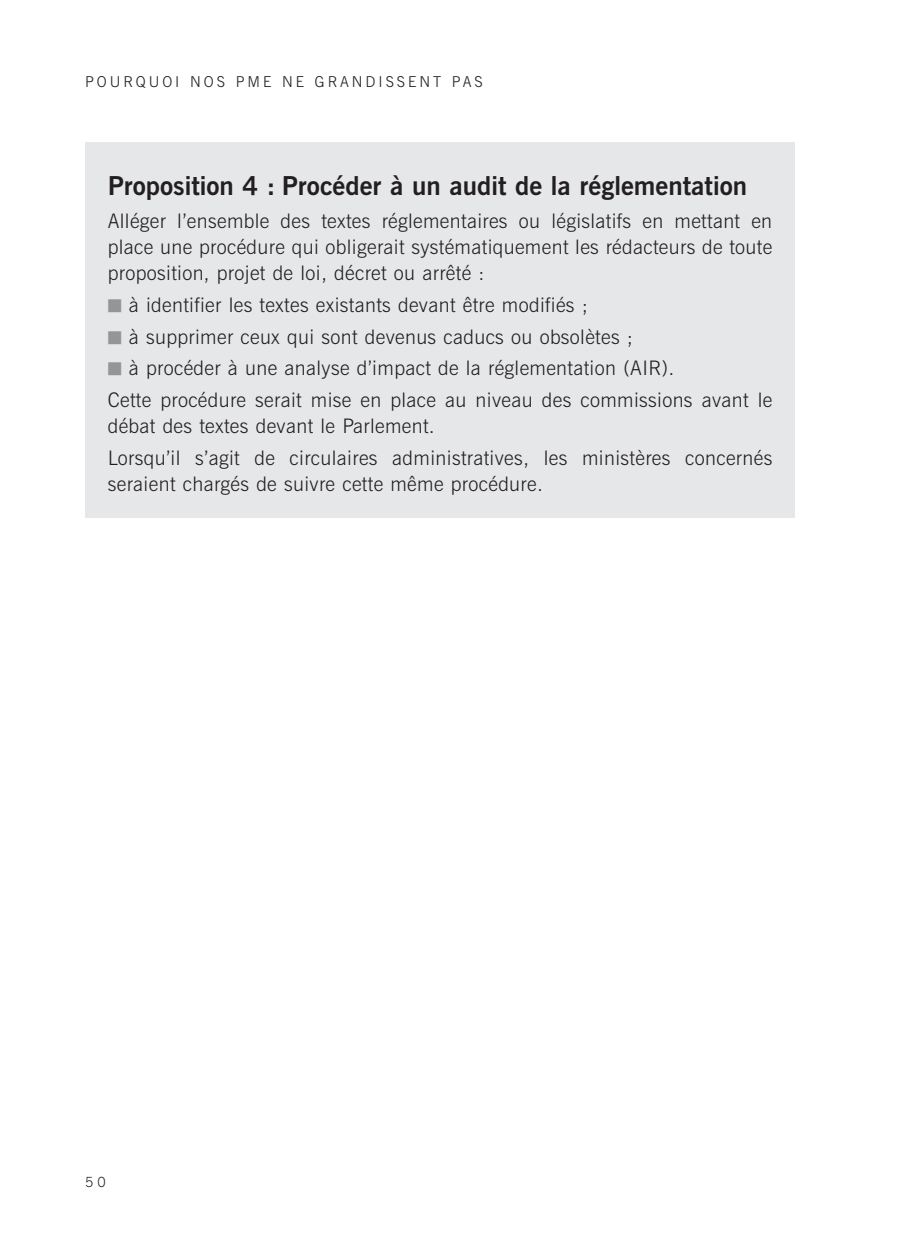
<style>
.page{position:relative;width:908px;height:1248px;background:#fff}
.page>*{position:absolute;margin:0;border:0;box-sizing:border-box;transform-origin:0 0}
.t1{font:700 26px "News Gothic BT";color:#231f20}
.t2{font:300 20px/26px "News Gothic BT";letter-spacing:.02em;color:#231f20}
.t3{font:300 15px "News Gothic BT";letter-spacing:.195em;color:#231f20}
.t4{font:300 14px "News Gothic BT";color:#231f20}
.s1{color:#939598}
</style>
<div class="page">
<div style="left:85px;top:142px;width:709px;height:375px;background:#e6e7e9"></div>
<p class="t3" style="left:85px;top:72px;width:399px">POURQUOI NOS PME NE GRANDISSENT PAS</p>
<h1 class="t1" style="left:108px;top:170px;width:640px">Proposition 4 : Procéder à un audit de la réglementation</h1>
<p class="t2" style="left:108px;top:208px;width:665px;text-align:justify">Alléger l’ensemble des textes réglementaires ou législatifs en mettant en place une procédure qui obligerait systématiquement les rédacteurs de toute proposition, projet de loi, décret ou arrêté :</p>
<p class="t2" style="left:108px;top:291px;width:481px"><span class="s1">■</span> à identifier les textes existants devant être modifiés ;</p>
<p class="t2" style="left:108px;top:323px;width:526px"><span class="s1">■</span> à supprimer ceux qui sont devenus caducs ou obsolètes ;</p>
<p class="t2" style="left:108px;top:352px;width:665px;line-height:31.6px"><span class="s1">■</span> à procéder à une analyse d’impact de la réglementation (AIR).<br>Cette procédure serait mise en place au niveau des commissions avant le</p>
<p class="t2" style="left:108px;top:410px;width:665px;line-height:31.6px">débat des textes devant le Parlement.<br>Lorsqu’il s’agit de circulaires administratives, les ministères concernés</p>
<p class="t2" style="left:108px;top:470px;width:436px">seraient chargés de suivre cette même procédure.</p>
<p class="t4" style="left:85px;top:1173px;width:22px">5 0</p>
</div>
